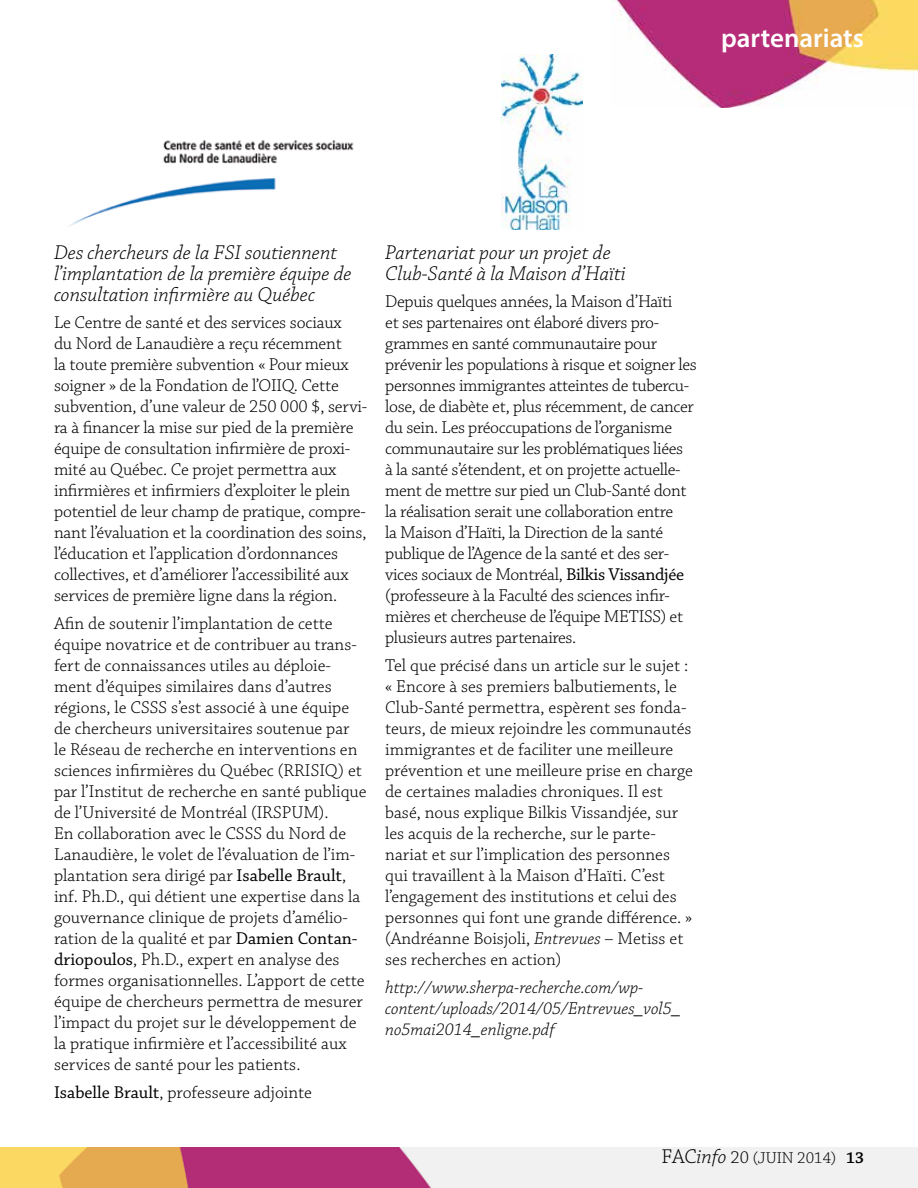
<style>
.page{position:relative;width:918px;height:1188px;background:#fff}
.page>*{position:absolute;margin:0;border:0;box-sizing:border-box;transform-origin:0 0}
.t1{font:600 27px "Myriad Pro";color:#fff}
.t2{font:italic 300 21px/21px "Chaparral Pro";color:#000}
.t3{font:300 18px/21px "Chaparral Pro";letter-spacing:-.005em;color:#000}
.t4{font:italic 300 18px/21px "Chaparral Pro";color:#000}
.t5{font:300 16.5px "Chaparral Pro";color:#000}
.s1{font-weight:400}
.s2{font-style:italic}
.s3{font-size:21px}
.s4{font-style:italic;font-size:21px}
.s5{font-size:18px}
.s6{font-weight:600}
</style>
<div class="page">
<img style="left:0;top:1148px;width:918px;height:40px">
<img style="left:611px;top:0;width:307px;height:108px">
<img style="left:69px;top:140px;width:285px;height:87px">
<img style="left:501px;top:55px;width:82px;height:175px">
<h1 class="t1" style="left:721px;top:21px;width:144px">partenariats</h1>
<p class="t2" style="left:54px;top:242px;width:299px">Des chercheurs de la FSI soutiennent l’implantation de la première équipe de consultation infirmière au Québec</p>
<p class="t3" style="left:54px;top:313px;width:315px">Le Centre de santé et des services sociaux<br>du Nord de Lanaudière a reçu récemment<br>la toute première subvention « Pour mieux soigner » de la Fondation de l’OIIQ. Cette subvention, d’une valeur de 250 000 $, servi&shy;ra à financer la mise sur pied de la première équipe de consultation infirmière de proxi&shy;mité au Québec. Ce projet permettra aux infirmières et infirmiers d’exploiter le plein potentiel de leur champ de pratique, compre&shy;nant l’évaluation et la coordination des soins, l’éducation et l’application d’ordonnances collectives, et d’améliorer l’accessibilité aux services de première ligne dans la région.</p>
<p class="t3" style="left:54px;top:614px;width:314px">Afin de soutenir l’implantation de cette équipe novatrice et de contribuer au trans&shy;fert de connaissances utiles au déploie&shy;ment d’équipes similaires dans d’autres régions, le CSSS s’est associé à une équipe de chercheurs universitaires soutenue par<br>le Réseau de recherche en interventions en sciences infirmières du Québec (RRISIQ) et par l’Institut de recherche en santé publique de l’Université de Montréal (IRSPUM).<br>En collaboration avec le CSSS du Nord de Lanaudière, le volet de l’évaluation de l’im&shy;plantation sera dirigé par <span class="s1">Isabelle Brault</span>, inf. Ph.D., qui détient une expertise dans la gouvernance clinique de projets d’amélio&shy;ration de la qualité et par <span class="s1">Damien Contan&shy;driopoulos</span>, Ph.D., expert en analyse des formes organisationnelles. L’apport de cette équipe de chercheurs permettra de mesurer l’impact du projet sur le développement de la pratique infirmière et l’accessibilité aux services de santé pour les patients.</p>
<p class="t3" style="left:54px;top:1083px;width:259px"><span class="s1">Isabelle Brault</span>, professeure adjointe</p>
<p class="t2" style="left:385px;top:242px;width:242px">Partenariat pour un projet de<br>Club-Santé à la Maison d’Haïti</p>
<p class="t3" style="left:385px;top:292px;width:313px">Depuis quelques années, la Maison d’Haïti<br>et ses partenaires ont élaboré divers pro&shy;grammes en santé communautaire pour prévenir les populations à risque et soigner les personnes immigrantes atteintes de tubercu&shy;lose, de diabète et, plus récemment, de cancer du sein. Les préoccupations de l’organisme communautaire sur les problématiques liées<br>à la santé s’étendent, et on projette actuelle&shy;ment de mettre sur pied un Club-Santé dont la réalisation serait une collaboration entre<br>la Maison d’Haïti, la Direction de la santé publique de l’Agence de la santé et des ser&shy;vices sociaux de Montréal, <span class="s1">Bilkis Vissandjée </span>(professeure à la Faculté des sciences infir&shy;mières et chercheuse de l’équipe METISS) et plusieurs autres partenaires.</p>
<p class="t3" style="left:385px;top:656px;width:309px">Tel que précisé dans un article sur le sujet : « Encore à ses premiers balbutiements, le Club-Santé permettra, espèrent ses fonda&shy;teurs, de mieux rejoindre les communautés immigrantes et de faciliter une meilleure prévention et une meilleure prise en charge de certaines maladies chroniques. Il est basé, nous explique Bilkis Vissandjée, sur les acquis de la recherche, sur le parte&shy;nariat et sur l’implication des personnes qui travaillent à la Maison d’Haïti. C’est l’engagement des institutions et celui des personnes qui font une grande différence. » (Andréanne Boisjoli, <span class="s2">Entrevues</span> – Metiss et ses recherches en action)</p>
<p class="t4" style="left:385px;top:978px;width:297px">http://www.sherpa-recherche.com/wp&shy;content/uploads/2014/05/Entrevues_vol5_ no5mai2014_enligne.pdf</p>
<p class="t5" style="left:661px;top:1149px;width:204px"><span class="s3">FAC</span><span class="s4">info</span> <span class="s5">20</span> (juin 2014) <span class="s6">13</span></p>
</div>
